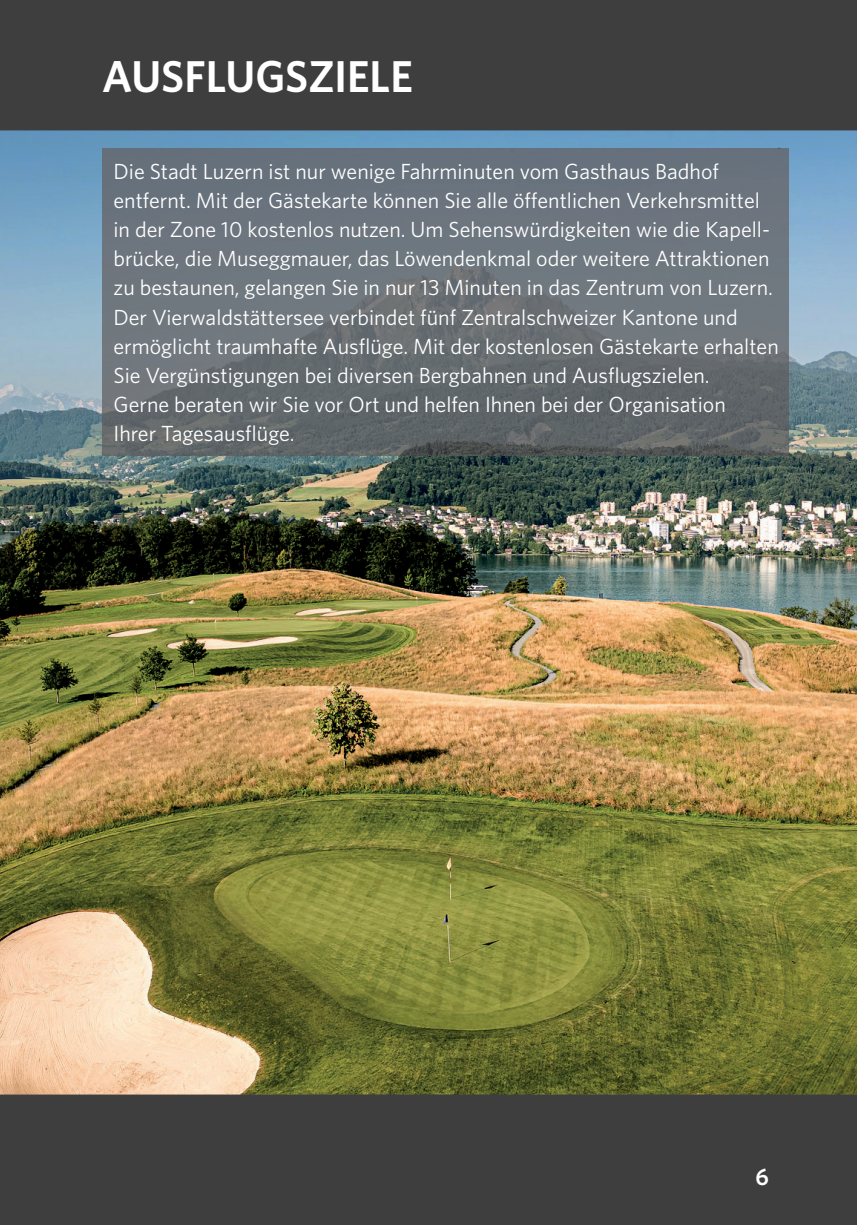
<style>
.page{position:relative;width:857px;height:1225px;background:#fff}
.page>*{position:absolute;margin:0;border:0;box-sizing:border-box;transform-origin:0 0}
.t1{font:600 44.6px "Whitney";color:#fff}
.t2{font:600 24px "Whitney";color:#fff}
.t3{font:21.8px/29.2px "Whitney";color:#fff}
</style>
<div class="page">
<div style="left:0;top:0;width:856px;height:1225px;background:#3e3e3f"></div>
<img style="left:0;top:130px;width:856px;height:964px">
<img style="left:102px;top:149px;width:686px;height:307px">
<h1 class="t1" style="left:102px;top:47px;width:312px">AUSFLUGSZIELE</h1>
<p class="t3" style="left:113px;top:156px;width:666px">Die Stadt Luzern ist nur wenige Fahrminuten vom Gasthaus Badhof entfernt. Mit der Gästekarte können Sie alle öffentlichen Verkehrsmittel in der Zone 10 kostenlos nutzen. Um Sehenswürdigkeiten wie die Kapell&shy;brücke, die Museggmauer, das Löwendenkmal oder weitere Attraktionen zu bestaunen, gelangen Sie in nur 13 Minuten in das Zentrum von Luzern.<br>Der Vierwaldstättersee verbindet fünf Zentralschweizer Kantone und ermöglicht traumhafte Ausflüge. Mit der kostenlosen Gästekarte erhalten Sie Vergünstigungen bei diversen Bergbahnen und Ausflugszielen.<br>Gerne beraten wir Sie vor Ort und helfen Ihnen bei der Organisation<br>Ihrer Tagesausflüge.</p>
<p class="t2" style="left:755px;top:1160px;width:15px">6</p>
</div>
